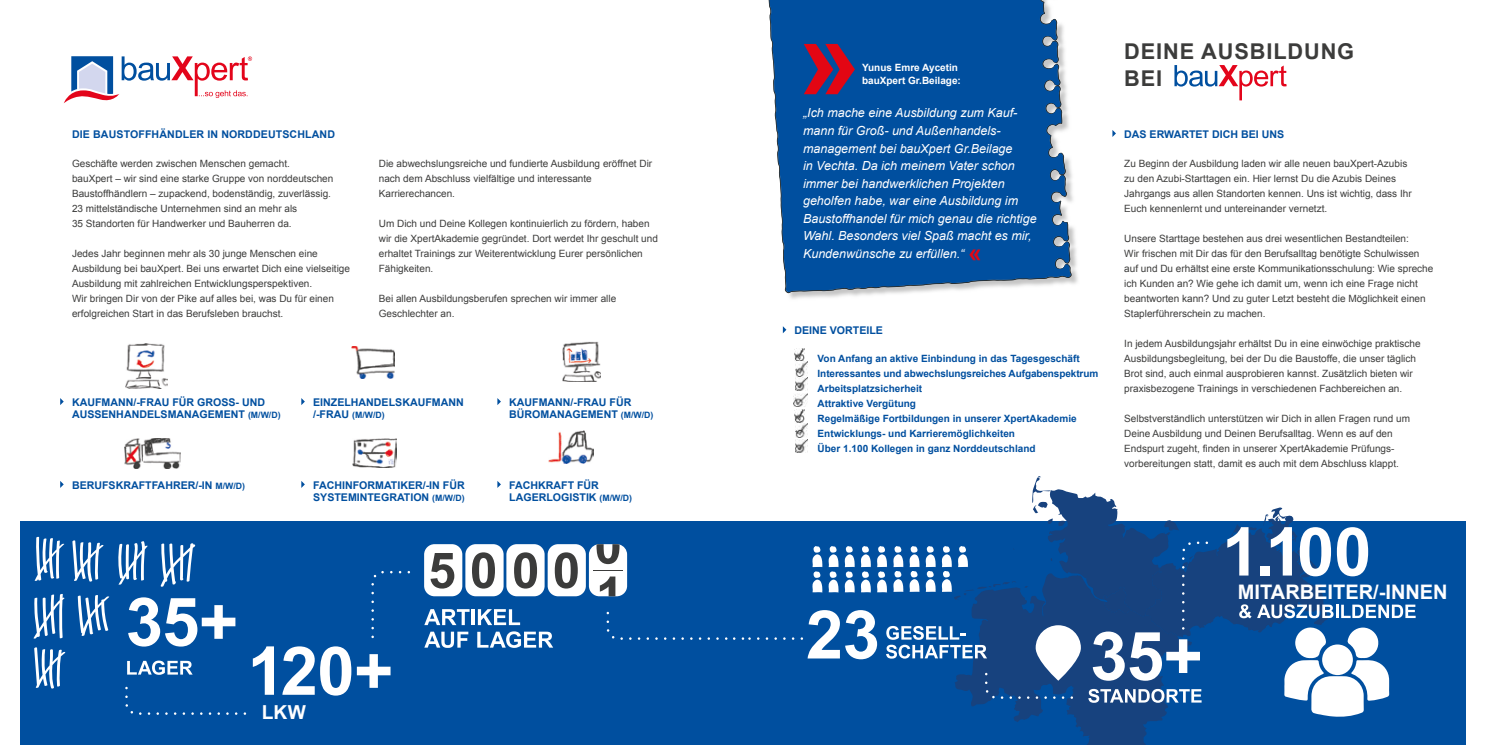
<style>
.page{position:relative;width:1489px;height:745px;background:#fff}
.page>*{position:absolute;margin:0;border:0;box-sizing:border-box;transform-origin:0 0}
.t1{font:700 21.75px/27px "Arial";letter-spacing:.04em;color:#3c3c3b}
.t2{font:700 20px "Arial";color:#fff}
.t3{font:700 19.25px "Arial";color:#fff}
.t4{font:italic 12.5px/17.5px "Arial";color:#fff}
.t5{font:700 10.62px/12.5px "Arial";color:#004f9f}
.t6{font:10px/15px "Arial";color:#3c3c3b}
.t7{font:700 10px/15px "Arial";color:#004f9f}
.t8{font:700 10px/12.5px "Arial";color:#fff}
.t9{font:700 8.75px "Arial";color:#004f9f}
.s1{font-size:8.75px}
.s2{font-size:10.62px}
.s3{font-weight:700;font-style:normal;font-size:23.75px;color:#e30613}
</style>
<div class="page">
<div style="left:20px;top:521px;width:728px;height:223px;background:#004f9f"></div>
<div style="left:424px;top:544px;width:38px;height:52px;background:#fff;border-radius:10px"></div>
<div style="left:465px;top:544px;width:38px;height:52px;background:#fff;border-radius:10px"></div>
<div style="left:506px;top:544px;width:38px;height:52px;background:#fff;border-radius:10px"></div>
<div style="left:547px;top:544px;width:39px;height:52px;background:#fff;border-radius:10px"></div>
<svg style="left:589px;top:544px;width:38px;height:52px;background:#c2c5c9"></svg>
<svg style="left:125px;top:704px;width:8px;height:9px"></svg>
<svg style="left:606px;top:629px;width:8px;height:9px"></svg>
<svg style="left:371px;top:571px;width:39px;height:66px"></svg>
<svg style="left:60px;top:398px;width:4px;height:7px"></svg>
<svg style="left:60px;top:481px;width:4px;height:6px"></svg>
<svg style="left:301px;top:398px;width:4px;height:7px"></svg>
<svg style="left:301px;top:481px;width:4px;height:6px"></svg>
<svg style="left:497px;top:398px;width:4px;height:7px"></svg>
<svg style="left:497px;top:481px;width:4px;height:6px"></svg>
<svg style="left:35px;top:536px;width:30px;height:44px"></svg>
<svg style="left:72px;top:540px;width:32px;height:42px"></svg>
<svg style="left:118px;top:541px;width:30px;height:43px"></svg>
<svg style="left:160px;top:543px;width:35px;height:43px"></svg>
<svg style="left:33px;top:594px;width:32px;height:44px"></svg>
<svg style="left:78px;top:595px;width:32px;height:41px"></svg>
<svg style="left:34px;top:647px;width:31px;height:41px"></svg>
<svg style="left:430px;top:553px;width:24px;height:35px"></svg>
<svg style="left:472px;top:552px;width:23px;height:36px"></svg>
<svg style="left:514px;top:552px;width:23px;height:36px"></svg>
<svg style="left:554px;top:552px;width:23px;height:36px"></svg>
<svg style="left:64px;top:56px;width:188px;height:47px"></svg>
<img style="left:124px;top:438px;width:57px;height:30px">
<img style="left:562px;top:341px;width:39px;height:40px">
<img style="left:351px;top:346px;width:44px;height:32px">
<img style="left:548px;top:430px;width:45px;height:33px">
<img style="left:125px;top:343px;width:42px;height:45px">
<img style="left:352px;top:438px;width:45px;height:29px">
<svg style="left:253px;top:646px;width:21px;height:48px"></svg>
<svg style="left:282px;top:646px;width:69px;height:49px"></svg>
<svg style="left:357px;top:654px;width:33px;height:33px"></svg>
<svg style="left:128px;top:597px;width:107px;height:49px"></svg>
<svg style="left:127px;top:660px;width:66px;height:14px"></svg>
<svg style="left:424px;top:609px;width:45px;height:15px"></svg>
<hr style="left:471px;top:608px;width:3px;height:16px;background:#fff">
<svg style="left:478px;top:609px;width:42px;height:15px"></svg>
<svg style="left:424px;top:631px;width:44px;height:16px"></svg>
<svg style="left:477px;top:631px;width:76px;height:16px"></svg>
<svg style="left:768px;top:0;width:303px;height:293px;background:#195fa6"></svg>
<svg style="left:803px;top:44px;width:51px;height:50px;background:#7a2753"></svg>
<div style="left:748px;top:521px;width:717px;height:223px;background:#004f9f"></div>
<svg style="left:1174px;top:65px;width:112px;height:35px"></svg>
<svg style="left:1112px;top:130px;width:3px;height:7px"></svg>
<svg style="left:782px;top:326px;width:4px;height:7px"></svg>
<img style="left:793px;top:393px;width:14px;height:13px">
<svg style="left:795px;top:439px;width:12px;height:13px"></svg>
<svg style="left:795px;top:377px;width:12px;height:13px"></svg>
<svg style="left:794px;top:348px;width:10px;height:13px"></svg>
<svg style="left:794px;top:409px;width:10px;height:13px"></svg>
<img style="left:795px;top:423px;width:12px;height:14px">
<img style="left:795px;top:362px;width:12px;height:14px">
<svg style="left:741px;top:637px;width:10px;height:2px"></svg>
<svg style="left:783px;top:476px;width:632px;height:268px"></svg>
<p class="t5" style="left:72px;top:128px;width:264px">DIE BAUSTOFFHÄNDLER IN NORDDEUTSCHLAND</p>
<p class="t6" style="left:72px;top:156px;width:263px">Geschäfte werden zwischen Menschen gemacht.<br>bauXpert – wir sind eine starke Gruppe von norddeutschen Baustoffhändlern – zupackend, bodenständig, zuverlässig.<br>23 mittelständische Unternehmen sind an mehr als<br>35 Standorten für Handwerker und Bauherren da.</p>
<p class="t6" style="left:72px;top:246px;width:279px">Jedes Jahr beginnen mehr als 30 junge Menschen eine Ausbildung bei bauXpert. Bei uns erwartet Dich eine vielseitige Ausbildung mit zahlreichen Entwicklungsperspektiven.<br>Wir bringen Dir von der Pike auf alles bei, was Du für einen erfolgreichen Start in das Berufsleben brauchst.</p>
<p class="t6" style="left:379px;top:156px;width:275px">Die abwechslungsreiche und fundierte Ausbildung eröffnet Dir nach dem Abschluss vielfältige und interessante<br>Karrierechancen.</p>
<p class="t6" style="left:379px;top:216px;width:281px">Um Dich und Deine Kollegen kontinuierlich zu fördern, haben wir die XpertAkademie gegründet. Dort werdet Ihr geschult und erhaltet Trainings zur Weiterentwicklung Eurer persönlichen Fähigkeiten.</p>
<p class="t6" style="left:379px;top:291px;width:239px">Bei allen Ausbildungsberufen sprechen wir immer alle<br>Geschlechter an.</p>
<p class="t5" style="left:72px;top:396px;width:210px">KAUFMANN/-FRAU FÜR GROSS- UND<br>AUSSENHANDELSMANAGEMENT <span class="s1">(M/W/D)</span></p>
<p class="t5" style="left:72px;top:478px;width:175px">BERUFSKRAFTFAHRER/-IN <span class="s1">M/W/D)</span></p>
<p class="t5" style="left:313px;top:396px;width:152px">EINZELHANDELSKAUFMANN</p>
<p class="t9" style="left:313px;top:409px;width:73px"><span class="s2">/-FRAU</span> (M/W/D)</p>
<p class="t5" style="left:313px;top:478px;width:153px">FACHINFORMATIKER/-IN FÜR<br>SYSTEMINTEGRATION <span class="s1">(M/W/D)</span></p>
<p class="t5" style="left:509px;top:396px;width:146px">KAUFMANN/-FRAU FÜR<br>BÜROMANAGEMENT <span class="s1">(M/W/D)</span></p>
<p class="t5" style="left:509px;top:478px;width:124px">FACHKRAFT FÜR<br>LAGERLOGISTIK <span class="s1">(M/W/D)</span></p>
<h3 class="t3" style="left:262px;top:699px;width:46px">LKW</h3>
<p class="t8" style="left:862px;top:62px;width:100px">Yunus Emre Aycetin bauXpert Gr.Beilage:</p>
<p class="t4" style="left:803px;top:104px;width:235px">„Ich mache eine Ausbildung zum Kauf&shy;mann für Groß- und Außenhandels&shy;management bei bauXpert Gr.Beilage<br>in Vechta. Da ich meinem Vater schon immer bei handwerklichen Projekten geholfen habe, war eine Ausbildung im Baustoffhandel für mich genau die richtige Wahl. Besonders viel Spaß macht es mir, Kundenwünsche zu erfüllen.“ <span class="s3">«</span></p>
<p class="t5" style="left:794px;top:324px;width:90px">DEINE VORTEILE</p>
<p class="t7" style="left:817px;top:351px;width:282px">Von Anfang an aktive Einbindung in das Tagesgeschäft Interessantes und abwechslungsreiches Aufgabenspektrum Arbeitsplatzsicherheit<br>Attraktive Vergütung<br>Regelmäßige Fortbildungen in unserer XpertAkademie Entwicklungs- und Karrieremöglichkeiten<br>Über 1.100 Kollegen in ganz Norddeutschland</p>
<h1 class="t1" style="left:1124px;top:39px;width:231px">DEINE AUSBILDUNG<br>BEI</h1>
<p class="t5" style="left:1124px;top:128px;width:161px">DAS ERWARTET DICH BEI UNS</p>
<p class="t6" style="left:1124px;top:156px;width:289px">Zu Beginn der Ausbildung laden wir alle neuen bauXpert-Azubis zu den Azubi-Starttagen ein. Hier lernst Du die Azubis Deines Jahrgangs aus allen Standorten kennen. Uns ist wichtig, dass Ihr Euch kennenlernt und untereinander vernetzt.</p>
<p class="t6" style="left:1124px;top:231px;width:311px">Unsere Starttage bestehen aus drei wesentlichen Bestandteilen:<br>Wir frischen mit Dir das für den Berufsalltag benötigte Schulwissen auf und Du erhältst eine erste Kommunikationsschulung: Wie spreche ich Kunden an? Wie gehe ich damit um, wenn ich eine Frage nicht beantworten kann? Und zu guter Letzt besteht die Möglichkeit einen Staplerführerschein zu machen.</p>
<p class="t6" style="left:1124px;top:336px;width:298px">In jedem Ausbildungsjahr erhältst Du in eine einwöchige praktische Ausbildungsbegleitung, bei der Du die Baustoffe, die unser täglich Brot sind, auch einmal ausprobieren kannst. Zusätzlich bieten wir praxisbezogene Trainings in verschiedenen Fachbereichen an.</p>
<p class="t6" style="left:1124px;top:411px;width:287px">Selbstverständlich unterstützen wir Dich in allen Fragen rund um Deine Ausbildung und Deinen Berufsalltag. Wenn es auf den Endspurt zugeht, finden in unserer XpertAkademie Prüfungs&shy;vorbereitungen statt, damit es auch mit dem Abschluss klappt.</p>
<h2 class="t2" style="left:1237px;top:578px;width:211px">MITARBEITER/-INNEN</h2>
</div>
